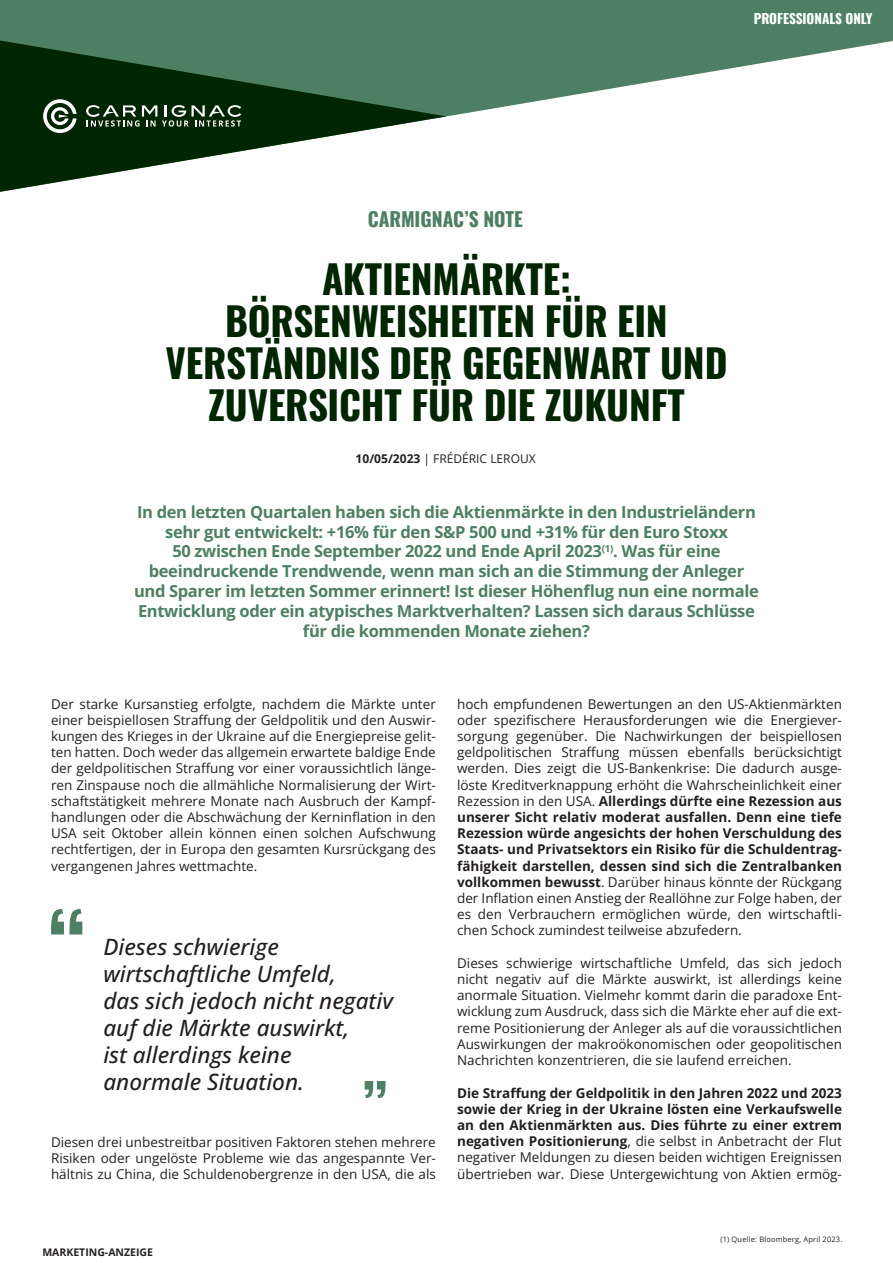
<style>
.page{position:relative;width:893px;height:1263px;background:#fff}
.page>*{position:absolute;margin:0;border:0;box-sizing:border-box;transform-origin:0 0}
.t1{font:700 39px/42px "Oswald";letter-spacing:-.005em;color:#002501;text-align:center}
.t2{font:italic 500 22.5px/27px "Open Sans";color:#231f20}
.t3{font:700 19.5px "Oswald";color:#4d8062}
.t4{font:700 16.5px/19.8px "Open Sans";letter-spacing:-.02em;color:#4d8062;text-align:center}
.t5{font:13.5px/16.2px "Open Sans";color:#231f20;text-align:justify}
.t6{font:700 13.5px/16.2px "Open Sans";color:#231f20;text-align:justify}
.t7{font:700 13.5px "Oswald";letter-spacing:-.005em;color:#fff}
.t8{font:12px "Open Sans";color:#231f20}
.t9{font:700 10.5px "Open Sans";color:#231f20}
.t10{font:7.5px "Open Sans";letter-spacing:.02em;color:#231f20}
.s1{font-weight:700}
.s2{font-weight:400}
</style>
<div class="page">
<svg style="left:0;top:0;width:893px;height:117px;fill:#4d8062"></svg>
<svg style="left:0;top:40px;width:446px;height:152px"></svg>
<svg style="left:43px;top:99px;width:34px;height:34px"></svg>
<svg style="left:86px;top:105px;width:155px;height:22px;background:#456046"></svg>
<svg style="left:51px;top:909px;width:31px;height:25px"></svg>
<svg style="left:365px;top:1081px;width:21px;height:17px"></svg>
<h3 class="t3" style="left:368px;top:202px;width:157px">CARMIGNAC’S NOTE</h3>
<p class="t7" style="left:754px;top:6px;width:120px">PROFESSIONALS ONLY</p>
<h1 class="t1" style="left:166px;top:254px;width:563px">AKTIENMÄRKTE:<br>BÖRSENWEISHEITEN FÜR EIN<br>VERSTÄNDNIS DER GEGENWART UND<br>ZUVERSICHT FÜR DIE ZUKUNFT</h1>
<p class="t8" style="left:356px;top:450px;width:182px"><span class="s1">10/05/2023</span> | FRÉDÉRIC LEROUX</p>
<p class="t4" style="left:134px;top:501px;width:626px">In den letzten Quartalen haben sich die Aktienmärkte in den Industrieländern sehr gut entwickelt: +16% für den S&amp;P 500 und +31% für den Euro Stoxx<br>50 zwischen Ende September 2022 und Ende April 2023<sup>(1)</sup>. Was für eine beeindruckende Trendwende, wenn man sich an die Stimmung der Anleger und Sparer im letzten Sommer erinnert! Ist dieser Höhenflug nun eine normale Entwicklung oder ein atypisches Marktverhalten? Lassen sich daraus Schlüsse für die kommenden Monate ziehen?</p>
<p class="t5" style="left:51px;top:695px;width:386px">Der starke Kursanstieg erfolgte, nachdem die Märkte unter einer beispiellosen Straffung der Geldpolitik und den Auswir&shy;kungen des Krieges in der Ukraine auf die Energiepreise gelit&shy;ten hatten. Doch weder das allgemein erwartete baldige Ende der geldpolitischen Straffung vor einer voraussichtlich länge&shy;ren Zinspause noch die allmähliche Normalisierung der Wirt&shy;schaftstätigkeit mehrere Monate nach Ausbruch der Kampf&shy;handlungen oder die Abschwächung der Kerninflation in den USA seit Oktober allein können einen solchen Aufschwung rechtfertigen, der in Europa den gesamten Kursrückgang des vergangenen Jahres wettmachte.</p>
<h2 class="t2" style="left:103px;top:932px;width:291px">Dieses schwierige wirtschaftliche Umfeld,<br>das sich jedoch nicht negativ auf die Märkte auswirkt,<br>ist allerdings keine anormale Situation.</h2>
<p class="t5" style="left:51px;top:1133px;width:386px">Diesen drei unbestreitbar positiven Faktoren stehen mehrere Risiken oder ungelöste Probleme wie das angespannte Ver&shy;hältnis zu China, die Schuldenobergrenze in den USA, die als</p>
<p class="t9" style="left:42px;top:1245px;width:112px">MARKETING-ANZEIGE</p>
<p class="t5" style="left:457px;top:695px;width:386px">hoch empfundenen Bewertungen an den US-Aktienmärkten oder spezifischere Herausforderungen wie die Energiever&shy;sorgung gegenüber. Die Nachwirkungen der beispiellosen geldpolitischen Straffung müssen ebenfalls berücksichtigt werden. Dies zeigt die US-Bankenkrise: Die dadurch ausge&shy;löste Kreditverknappung erhöht die Wahrscheinlichkeit einer Rezession in den USA. <span class="s1">Allerdings dürfte eine Rezession aus unserer Sicht relativ moderat ausfallen. Denn eine tiefe Rezession würde angesichts der hohen Verschuldung des Staats- und Privatsektors ein Risiko für die Schuldentrag&shy;fähigkeit darstellen, dessen sind sich die Zentralbanken vollkommen bewusst</span>. Darüber hinaus könnte der Rückgang der Inflation einen Anstieg der Reallöhne zur Folge haben, der es den Verbrauchern ermöglichen würde, den wirtschaftli&shy;chen Schock zumindest teilweise abzufedern.</p>
<p class="t5" style="left:457px;top:954px;width:386px">Dieses schwierige wirtschaftliche Umfeld, das sich jedoch nicht negativ auf die Märkte auswirkt, ist allerdings keine anormale Situation. Vielmehr kommt darin die paradoxe Ent&shy;wicklung zum Ausdruck, dass sich die Märkte eher auf die ext&shy;reme Positionierung der Anleger als auf die voraussichtlichen Auswirkungen der makroökonomischen oder geopolitischen Nachrichten konzentrieren, die sie laufend erreichen.</p>
<p class="t6" style="left:457px;top:1084px;width:386px">Die Straffung der Geldpolitik in den Jahren 2022 und 2023 sowie der Krieg in der Ukraine lösten eine Verkaufswelle an den Aktienmärkten aus. Dies führte zu einer extrem negativen Positionierung<span class="s2">, die selbst in Anbetracht der Flut negativer Meldungen zu diesen beiden wichtigen Ereignissen übertrieben war. Diese Untergewichtung von Aktien ermög-</span></p>
<p class="t10" style="left:720px;top:1234px;width:123px">(1) Quelle: Bloomberg, April 2023.</p>
</div>
